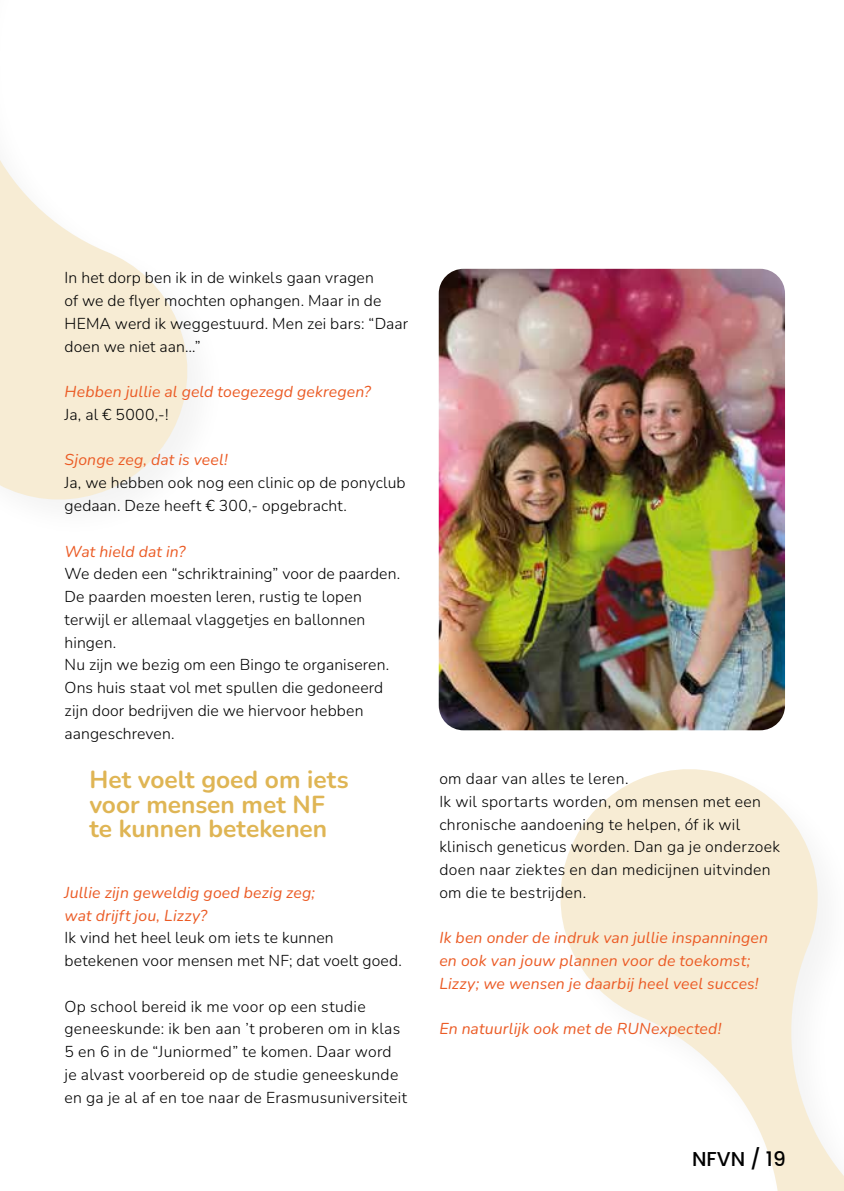
<style>
.page{position:relative;width:844px;height:1191px;background:#fff}
.page>*{position:absolute;margin:0;border:0;box-sizing:border-box;transform-origin:0 0}
.t1{font:700 24.5px/24.5px "Nunito";color:#dfb554}
.t2{font:500 20.12px "Poppins";color:#000}
.t3{font:300 15.75px/22.8px "Nunito";letter-spacing:.01em;color:#000}
.t4{font:italic 15.75px/22.8px "Nunito";letter-spacing:.01em;color:#eb5b25}
</style>
<div class="page">
<svg style="left:0;top:160px;width:188px;height:340px;fill:#f7ecd4"></svg>
<svg style="left:560px;top:769px;width:283px;height:422px;fill:#f7ecd4"></svg>
<img style="left:438px;top:269px;width:346px;height:461px">
<p class="t3" style="left:64px;top:266px;width:345px">In het dorp ben ik in de winkels gaan vragen<br>of we de flyer mochten ophangen. Maar in de HEMA werd ik weggestuurd. Men zei bars: “Daar doen we niet aan…”</p>
<p class="t4" style="left:64px;top:380px;width:308px">Hebben jullie al geld toegezegd gekregen?</p>
<p class="t3" style="left:64px;top:402px;width:105px">Ja, al € 5000,-!</p>
<p class="t4" style="left:64px;top:448px;width:165px">Sjonge zeg, dat is veel!</p>
<p class="t3" style="left:64px;top:471px;width:342px">Ja, we hebben ook nog een clinic op de ponyclub gedaan. Deze heeft € 300,- opgebracht.</p>
<p class="t4" style="left:64px;top:539px;width:122px">Wat hield dat in?</p>
<p class="t3" style="left:64px;top:562px;width:337px">We deden een “schriktraining” voor de paarden.<br>De paarden moesten leren, rustig te lopen terwijl er allemaal vlaggetjes en ballonnen hingen.<br>Nu zijn we bezig om een Bingo te organiseren.<br>Ons huis staat vol met spullen die gedoneerd zijn door bedrijven die we hiervoor hebben aangeschreven.</p>
<h1 class="t1" style="left:89px;top:766px;width:261px">Het voelt goed om iets voor mensen met NF te kunnen betekenen</h1>
<p class="t4" style="left:64px;top:880px;width:252px">Jullie zijn geweldig goed bezig zeg; wat drijft jou, Lizzy?</p>
<p class="t3" style="left:64px;top:926px;width:339px">Ik vind het heel leuk om iets te kunnen betekenen voor mensen met NF; dat voelt goed.</p>
<p class="t3" style="left:64px;top:994px;width:344px">Op school bereid ik me voor op een studie geneeskunde: ik ben aan ’t proberen om in klas 5 en 6 in de “Juniormed” te komen. Daar word je alvast voorbereid op de studie geneeskunde en ga je al af en toe naar de Erasmusuniversiteit</p>
<p class="t3" style="left:439px;top:766px;width:342px">om daar van alles te leren.<br>Ik wil sportarts worden, om mensen met een chronische aandoening te helpen, óf ik wil klinisch geneticus worden. Dan ga je onderzoek doen naar ziektes en dan medicijnen uitvinden om die te bestrijden.</p>
<p class="t4" style="left:439px;top:926px;width:330px">Ik ben onder de indruk van jullie inspanningen en ook van jouw plannen voor de toekomst;<br>Lizzy; we wensen je daarbij heel veel succes!</p>
<p class="t4" style="left:439px;top:1017px;width:283px">En natuurlijk ook met de RUNexpected!</p>
<p class="t2" style="left:691px;top:1147px;width:95px">NFVN / 19</p>
</div>
